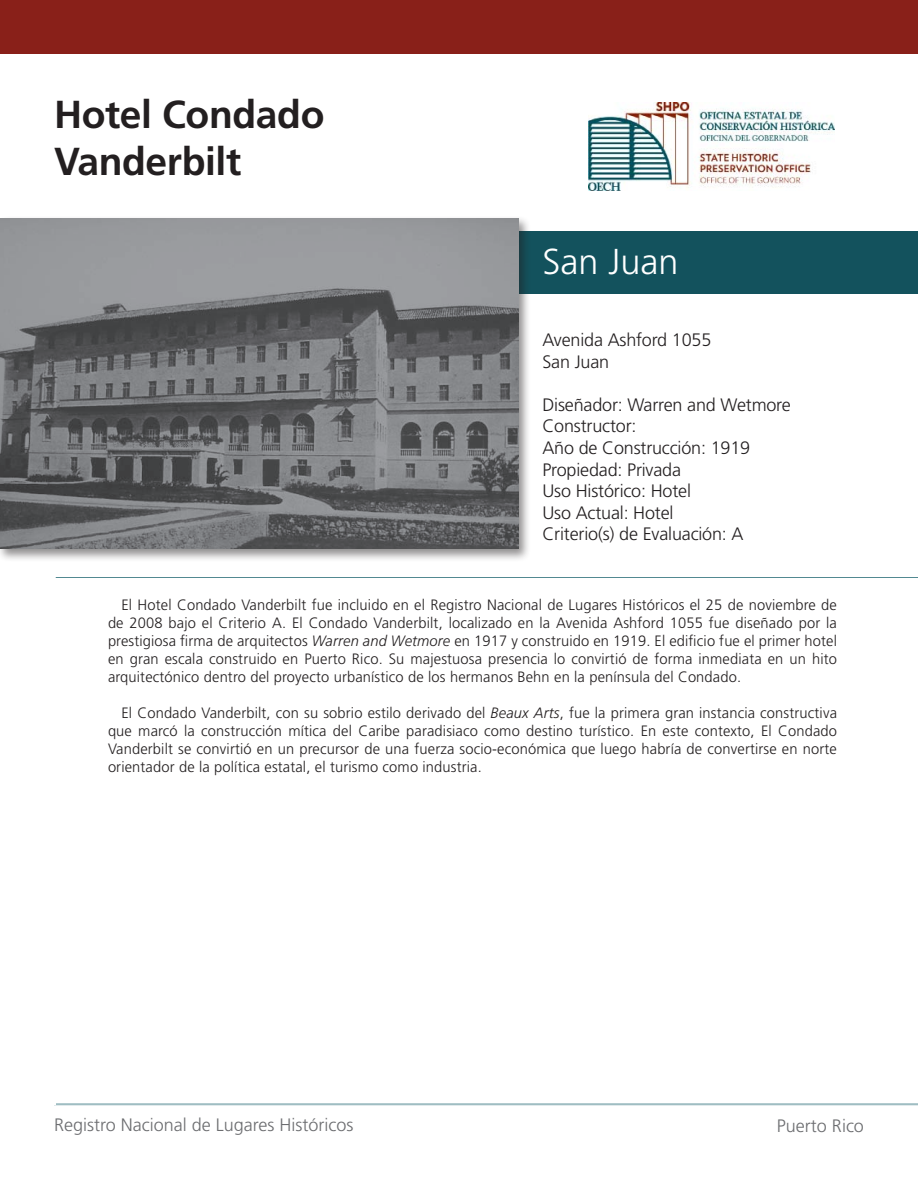
<style>
.page{position:relative;width:918px;height:1188px;background:#fff}
.page>*{position:absolute;margin:0;border:0;box-sizing:border-box;transform-origin:0 0}
.t1{font:700 39px/46.8px "Frutiger";letter-spacing:-.01em;color:#231f20}
.Heading_1{font:300 36px "Frutiger";color:#fff}
.Body_Text{font:300 18px "Frutiger";letter-spacing:-.01em;color:#231f20}
.t2{font:300 18px "Frutiger";color:#6c6d70}
.t3{font:300 15px/18px "Frutiger";letter-spacing:.01em;color:#231f20;text-align:justify}
.s1{font-style:italic}
</style>
<div class="page">
<div style="left:0;top:0;width:918px;height:53px;background:#892019"></div>
<svg style="left:54px;top:1103px;width:864px;height:3px;background:#bbd0d4"></svg>
<img style="left:588px;top:102px;width:246px;height:88px">
<svg style="left:55px;top:577px;width:863px;height:1px"></svg>
<div style="left:461px;top:231px;width:457px;height:63px;background:#13525d"></div>
<div style="left:0;top:215px;width:532px;height:347px;background:#231f20;opacity:.5"></div>
<img style="left:0;top:219px;width:519px;height:330px">
<p class="t1" style="left:54px;top:91px;width:272px">Hotel Condado<br>Vanderbilt</p>
<p class="Heading_1" style="left:542px;top:241px;width:138px">San Juan</p>
<p class="Body_Text" style="left:542px;top:330px;width:171px">Avenida Ashford 1055</p>
<p class="Body_Text" style="left:542px;top:351px;width:68px">San Juan</p>
<p class="Body_Text" style="left:542px;top:394px;width:250px">Diseñador: Warren and Wetmore</p>
<p class="Body_Text" style="left:542px;top:416px;width:96px">Constructor:</p>
<p class="Body_Text" style="left:542px;top:438px;width:209px">Año de Construcción: 1919</p>
<p class="Body_Text" style="left:542px;top:459px;width:140px">Propiedad: Privada</p>
<p class="Body_Text" style="left:542px;top:481px;width:150px">Uso Histórico: Hotel</p>
<p class="Body_Text" style="left:542px;top:502px;width:133px">Uso Actual: Hotel</p>
<p class="Body_Text" style="left:542px;top:524px;width:203px">Criterio(s) de Evaluación: A</p>
<p class="t3" style="left:108px;top:596px;width:731px;text-indent:14px">El Hotel Condado Vanderbilt fue incluido en el Registro Nacional de Lugares Históricos el 25 de noviembre de de 2008 bajo el Criterio A. El Condado Vanderbilt, localizado en la Avenida Ashford 1055 fue diseñado por la prestigiosa firma de arquitectos <span class="s1">Warren and Wetmore</span> en 1917 y construido en 1919. El edificio fue el primer hotel en gran escala construido en Puerto Rico. Su majestuosa presencia lo convirtió de forma inmediata en un hito arquitectónico dentro del proyecto urbanístico de los hermanos Behn en la península del Condado.</p>
<p class="t3" style="left:108px;top:704px;width:731px;text-indent:13px">El Condado Vanderbilt, con su sobrio estilo derivado del <span class="s1">Beaux Arts</span>, fue la primera gran instancia constructiva que marcó la construcción mítica del Caribe paradisiaco como destino turístico. En este contexto, El Condado Vanderbilt se convirtió en un precursor de una fuerza socio-económica que luego habría de convertirse en norte orientador de la política estatal, el turismo como industria.</p>
<p class="t2" style="left:54px;top:1115px;width:301px">Registro Nacional de Lugares Históricos</p>
<p class="t2" style="left:777px;top:1116px;width:89px">Puerto Rico</p>
</div>
